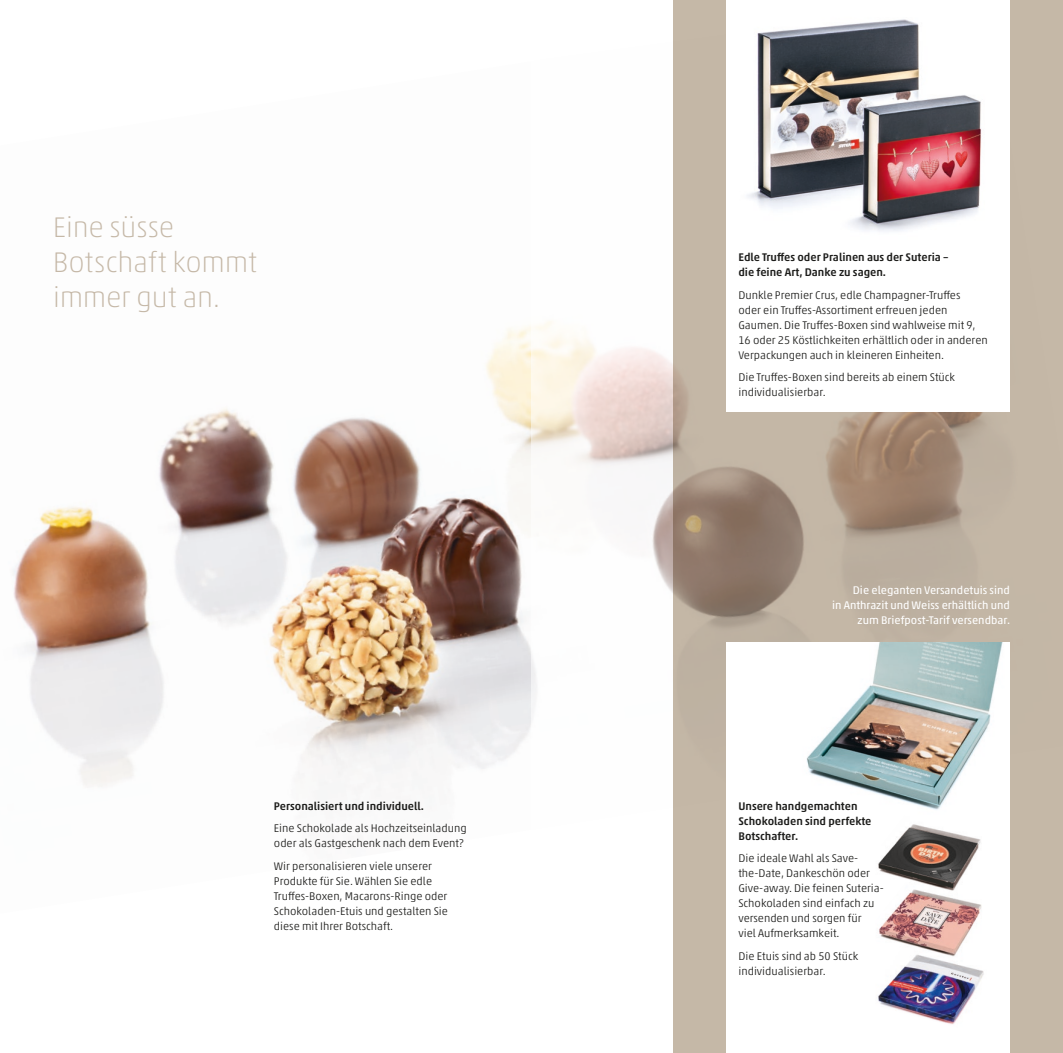
<style>
.page{position:relative;width:1063px;height:1053px;background:#fff}
.page>*{position:absolute;margin:0;border:0;box-sizing:border-box;transform-origin:0 0}
.t1{font:100 28.75px/35px "Akko Pro";letter-spacing:-.01em;color:#c5b8a7}
.t2{font:300 11.25px/15px "Akko Pro";color:#1d1d1b}
.t3{font:500 11.25px/15px "Akko Pro";color:#1d1d1b}
.t4{font:11.25px/15px "Akko Pro";color:#fff;text-align:right}
</style>
<div class="page">
<img style="left:13px;top:326px;width:518px;height:461px">
<svg style="left:673px;top:0;width:390px;height:1052px;background:#bbac9b"></svg>
<div style="left:726px;top:0;width:284px;height:411px;background:#fff"></div>
<img style="left:747px;top:19px;width:235px;height:212px">
<div style="left:726px;top:642px;width:284px;height:410px;background:#fff"></div>
<img style="left:806px;top:642px;width:197px;height:166px">
<img style="left:879px;top:910px;width:101px;height:27px">
<img style="left:878px;top:808px;width:104px;height:102px">
<img style="left:878px;top:937px;width:106px;height:87px">
<h1 class="t1" style="left:53px;top:209px;width:206px">Eine süsse<br>Botschaft kommt immer gut an.</h1>
<p class="t3" style="left:274px;top:798px;width:152px">Personalisiert und individuell.</p>
<p class="t2" style="left:274px;top:820px;width:194px">Eine Schokolade als Hochzeitseinladung oder als Gastgeschenk nach dem Event?</p>
<p class="t2" style="left:274px;top:858px;width:176px">Wir personalisieren viele unserer Produkte für Sie. Wählen Sie edle Truffes-Boxen, Macarons-Ringe oder Schokoladen-Etuis und gestalten Sie diese mit Ihrer Botschaft.</p>
<p class="t3" style="left:738px;top:249px;width:212px">Edle Truffes oder Pralinen aus der Suteria – die feine Art, Danke zu sagen.</p>
<p class="t2" style="left:738px;top:287px;width:251px">Dunkle Premier Crus, edle Champagner-Truffes<br>oder ein Truffes-Assortiment erfreuen jeden Gaumen. Die Truffes-Boxen sind wahlweise mit 9, 16 oder 25 Köstlichkeiten erhältlich oder in anderen Verpackungen auch in kleineren Einheiten.</p>
<p class="t2" style="left:738px;top:370px;width:218px">Die Truffes-Boxen sind bereits ab einem Stück individualisierbar.</p>
<p class="t4" style="left:832px;top:582px;width:179px">Die eleganten Versandetuis sind<br>in Anthrazit und Weiss erhältlich und zum Briefpost-Tarif versendbar.</p>
<p class="t3" style="left:738px;top:798px;width:135px">Unsere handgemachten<br>Schokoladen sind perfekte<br>Botschafter.</p>
<p class="t2" style="left:738px;top:850px;width:147px">Die ideale Wahl als Save&shy;the-Date, Dankeschön oder<br>Give-away. Die feinen Suteria-<br>Schokoladen sind einfach zu versenden und sorgen für<br>viel Aufmerksamkeit.</p>
<p class="t2" style="left:738px;top:948px;width:121px">Die Etuis sind ab 50 Stück individualisierbar.</p>
</div>
